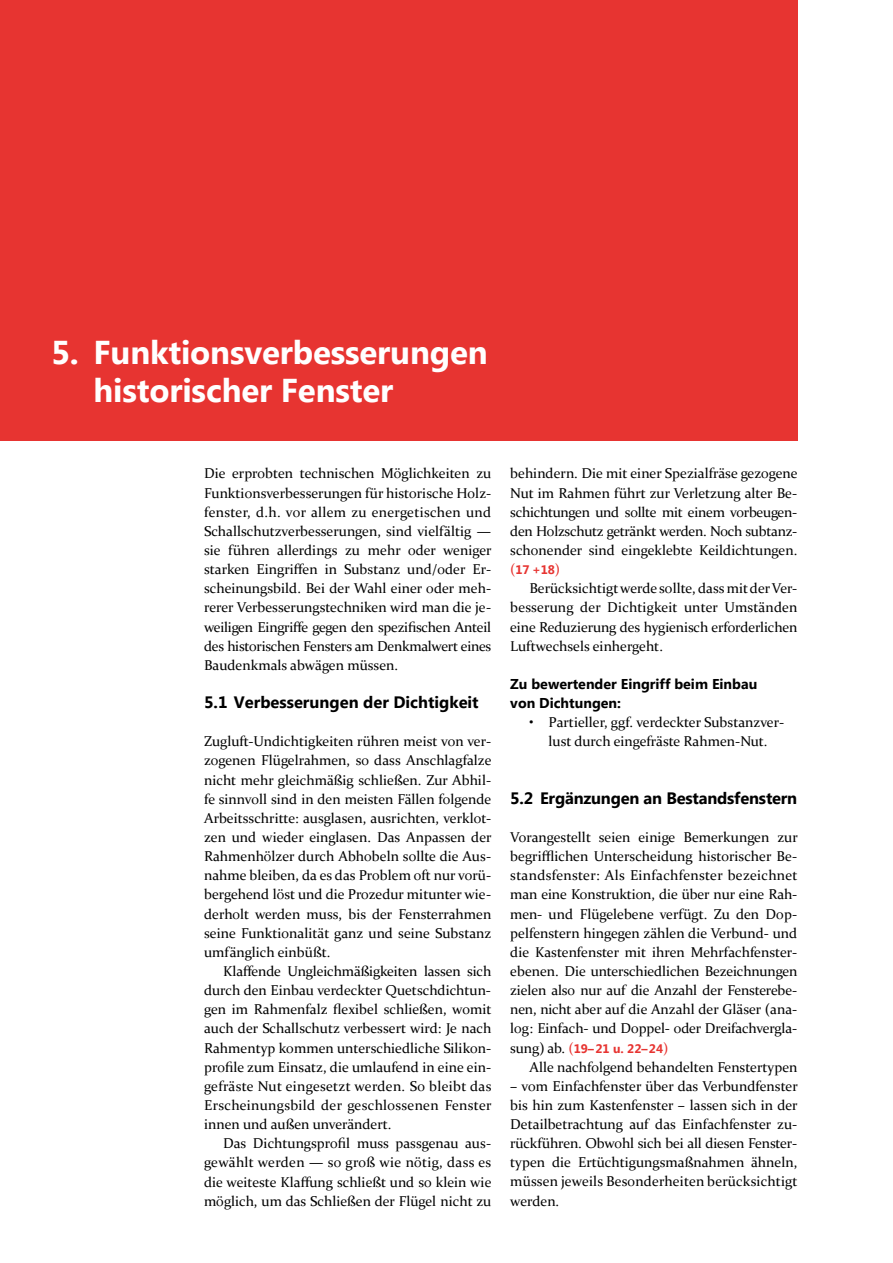
<style>
.page{position:relative;width:893px;height:1263px;background:#fff}
.page>*{position:absolute;margin:0;border:0;box-sizing:border-box;transform-origin:0 0}
.t1{font:700 33px/38.2px "Lao UI";letter-spacing:-.005em;color:#fff}
.t2{font:700 16.5px "Lao UI";letter-spacing:-.01em;color:#000}
.t3{font:14.25px/19.2px "Constantia";color:#000}
.t4{font:700 14.25px/19.2px "Lao UI";color:#000}
.t5{font:700 12.3px "Lao UI";color:#e73431}
.s1{font-family:"Constantia";font-weight:400;font-size:14.25px}
.s2{font-family:"Constantia";font-weight:400;font-size:14.25px;color:#000}
</style>
<div class="page">
<div style="left:0;top:0;width:797px;height:440px;background:#e73431"></div>
<h1 class="t1" style="left:94px;top:331px;width:396px;text-indent:-43px">5. Funktionsverbesserungen historischer Fenster</h1>
<p class="t3" style="left:204px;top:463px;width:289px">Die erprobten technischen Möglichkeiten zu Funktionsverbesserungen für historische Holz&shy;fenster, d.h. vor allem zu energetischen und Schallschutzverbesserungen, sind vielfältig — sie führen allerdings zu mehr oder weniger starken Eingriffen in Substanz und/oder Er&shy;scheinungsbild. Bei der Wahl einer oder meh&shy;rerer Verbesserungstechniken wird man die je‑ weiligen Eingriffe gegen den spezifischen Anteil des historischen Fensters am Denkmalwert eines Baudenkmals abwägen müssen.</p>
<p class="t2" style="left:204px;top:691px;width:276px">5.1 Verbesserungen der Dichtigkeit</p>
<p class="t3" style="left:204px;top:731px;width:289px;text-align:justify">Zugluft-Undichtigkeiten rühren meist von ver&shy;zogenen Flügelrahmen, so dass Anschlagfalze nicht mehr gleichmäßig schließen. Zur Abhil&shy;fe sinnvoll sind in den meisten Fällen folgende Arbeitsschritte: ausglasen, ausrichten, verklot&shy;zen und wieder einglasen. Das Anpassen der Rahmenhölzer durch Abhobeln sollte die Aus&shy;nahme bleiben, da es das Problem oft nur vorü&shy;bergehend löst und die Prozedur mitunter wie&shy;derholt werden muss, bis der Fensterrahmen seine Funktionalität ganz und seine Substanz umfänglich einbüßt.</p>
<p class="t3" style="left:204px;top:961px;width:289px;text-indent:19px">Klaffende Ungleichmäßigkeiten lassen sich durch den Einbau verdeckter Quetschdichtun‑ gen im Rahmenfalz flexibel schließen, womit auch der Schallschutz verbessert wird: Je nach Rahmentyp kommen unterschiedliche Silikon‑ profile zum Einsatz, die umlaufend in eine ein‑ gefräste Nut eingesetzt werden. So bleibt das Erscheinungsbild der geschlossenen Fenster innen und außen unverändert.</p>
<p class="t3" style="left:204px;top:1133px;width:289px;text-align:justify;text-indent:19px">Das Dichtungsprofil muss passgenau aus‑ gewählt werden — so groß wie nötig, dass es die weiteste Klaffung schließt und so klein wie möglich, um das Schließen der Flügel nicht zu</p>
<p class="t3" style="left:510px;top:463px;width:289px;text-align:justify">behindern. Die mit einer Spezialfräse gezogene Nut im Rahmen führt zur Verletzung alter Be‑ schichtungen und sollte mit einem vorbeugen‑ den Holzschutz getränkt werden. Noch subtanz‑ schonender sind eingeklebte Keildichtungen.</p>
<p class="t5" style="left:510px;top:561px;width:51px"><span class="s1">(</span>17 +18<span class="s1">)</span></p>
<p class="t3" style="left:510px;top:578px;width:289px;text-align:justify;text-indent:19px">Berücksichtigt werde sollte, dass mit der Ver‑ besserung der Dichtigkeit unter Umständen eine Reduzierung des hygienisch erforderlichen Luftwechsels einhergeht.</p>
<p class="t4" style="left:510px;top:674px;width:249px">Zu bewertender Eingriff beim Einbau von Dichtungen:</p>
<p class="t3" style="left:529px;top:712px;width:256px;text-align:center">• Partieller, ggf. verdeckter Substanzver&shy;lust durch eingefräste Rahmen-Nut.</p>
<p class="t2" style="left:510px;top:787px;width:289px">5.2 Ergänzungen an Bestandsfenstern</p>
<p class="t3" style="left:510px;top:827px;width:289px">Vorangestellt seien einige Bemerkungen zur begrifflichen Unterscheidung historischer Be‑ standsfenster: Als Einfachfenster bezeichnet man eine Konstruktion, die über nur eine Rah&shy;men- und Flügelebene verfügt. Zu den Dop‑ pelfenstern hingegen zählen die Verbund- und die Kastenfenster mit ihren Mehrfachfenster‑ ebenen. Die unterschiedlichen Bezeichnungen zielen also nur auf die Anzahl der Fensterebe‑ nen, nicht aber auf die Anzahl der Gläser (ana&shy;log: Einfach- und Doppel- oder Dreifachvergla-</p>
<p class="t5" style="left:510px;top:1040px;width:160px"><span class="s2">sung) ab.</span> <span class="s1">(</span>19–21 u. 22–24<span class="s1">)</span></p>
<p class="t3" style="left:529px;top:1056px;width:270px">Alle nachfolgend behandelten Fenstertypen</p>
<p class="t3" style="left:510px;top:1076px;width:289px">– vom Einfachfenster über das Verbundfenster bis hin zum Kastenfenster – lassen sich in der Detailbetrachtung auf das Einfachfenster zu‑ rückführen. Obwohl sich bei all diesen Fenster‑ typen die Ertüchtigungsmaßnahmen ähneln, müssen jeweils Besonderheiten berücksichtigt werden.</p>
</div>
